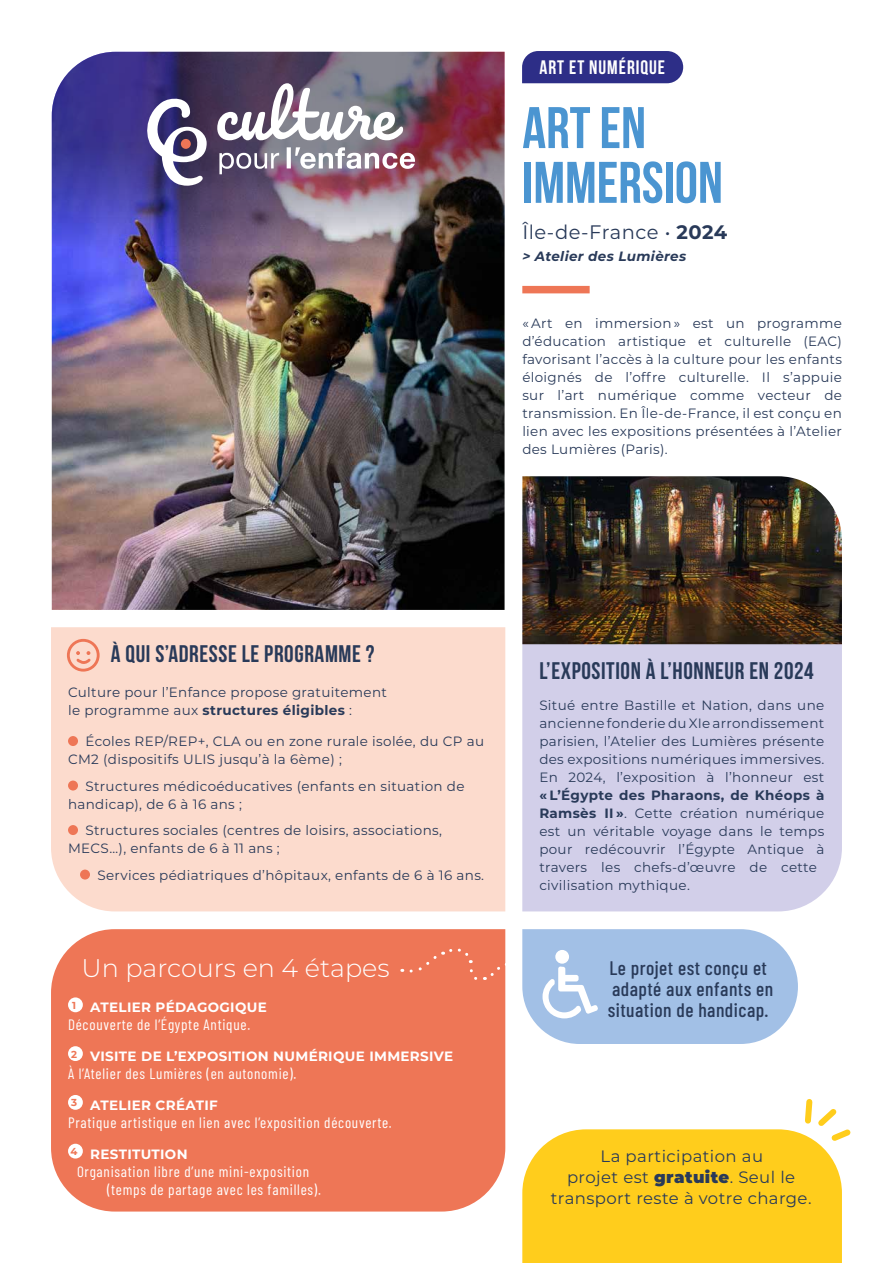
<style>
.page{position:relative;width:893px;height:1263px;background:#fff}
.page>*{position:absolute;margin:0;border:0;box-sizing:border-box;transform-origin:0 0}
.t1{font:700 58.5px/54.8px "Bebas Neue";color:#4b95d1}
.t2{font:300 25.5px "Montserrat";color:#fff}
.t3{font:700 24px "Bebas Neue";letter-spacing:.025em;color:#293a59}
.t4{font:500 19.5px/21px "Barlow Condensed";letter-spacing:.025em;color:#293a59}
.t5{font:19.5px "Montserrat";letter-spacing:.025em;color:#293a59}
.t6{font:700 19.5px "Bebas Neue";letter-spacing:.05em;color:#fff}
.t7{font:16.5px/21px "Montserrat";letter-spacing:.025em;color:#293a59;text-align:center}
.t8{font:15px/18px "Barlow Condensed";letter-spacing:.05em;color:#fff}
.t9{font:13.5px/18px "Montserrat";letter-spacing:.025em;color:#293a59}
.t10{font:700 13.5px "Montserrat";letter-spacing:.025em;color:#fff}
.t11{font:italic 700 13.5px "Montserrat";letter-spacing:.025em;color:#293a59}
.s1{font-weight:700}
.s2{font-weight:900}
</style>
<div class="page">
<img style="left:52px;top:251px;width:453px;height:359px">
<div style="left:522px;top:286px;width:68px;height:7px;background:#ee7656"></div>
<div style="left:522px;top:644px;width:320px;height:267px;background:#d2cfe9"></div>
<div style="left:51px;top:627px;width:454px;height:284px;background:#fcdbcd"></div>
<div style="left:68px;top:736px;width:10px;height:10px;background:#ee7656;border-radius:50%"></div>
<div style="left:68px;top:780px;width:10px;height:10px;background:#ee7656;border-radius:50%"></div>
<div style="left:68px;top:825px;width:10px;height:10px;background:#ee7656;border-radius:50%"></div>
<div style="left:80px;top:869px;width:10px;height:10px;background:#ee7656;border-radius:50%"></div>
<div style="left:51px;top:929px;width:454px;height:282px;background:#ee7656"></div>
<div style="left:68px;top:997px;width:15px;height:15px;background:#fff;border-radius:50%"></div>
<div style="left:68px;top:1046px;width:15px;height:15px;background:#fff;border-radius:50%"></div>
<div style="left:68px;top:1095px;width:15px;height:15px;background:#fff;border-radius:50%"></div>
<div style="left:68px;top:1144px;width:15px;height:14px;background:#fff;border-radius:50%"></div>
<img style="left:522px;top:476px;width:320px;height:168px">
<div style="left:522px;top:51px;width:161px;height:32px;background:#2d2e87"></div>
<svg style="left:522px;top:929px;width:276px;height:115px;background:#abc6e8"></svg>
<svg style="left:522px;top:1099px;width:329px;height:164px"></svg>
<img style="left:52px;top:52px;width:453px;height:199px">
<svg style="left:217px;top:83px;width:198px;height:91px"></svg>
<svg style="left:144px;top:96px;width:63px;height:90px"></svg>
<div style="left:67px;top:639px;width:33px;height:33px;border:3px solid #ee7656;border-radius:50%"></div>
<svg style="left:75px;top:651px;width:18px;height:15px"></svg>
<div style="left:402px;top:948px;width:104px;height:34px;background:#ee7656"></div>
<h3 class="t6" style="left:540px;top:57px;width:127px">ART ET NUMÉRIQUE</h3>
<h1 class="t1" style="left:522px;top:100px;width:202px">ART EN<br>IMMERSION</h1>
<h3 class="t5" style="left:522px;top:219px;width:207px">Île-de-France • <span class="s1">2024</span></h3>
<p class="t11" style="left:522px;top:247px;width:165px">&gt; Atelier des Lumières</p>
<p class="t9" style="left:522px;top:313px;width:321px;text-align:justify">« Art en immersion » est un programme d’éducation artistique et culturelle (EAC) favorisant l’accès à la culture pour les enfants éloignés de l’offre culturelle. Il s’appuie sur l’art numérique comme vecteur de transmission. En Île-de-France, il est conçu en lien avec les expositions présentées à l’Atelier des Lumières (Paris).</p>
<h3 class="t3" style="left:111px;top:641px;width:265px">À QUI S’ADRESSE LE PROGRAMME ?</h3>
<p class="t9" style="left:68px;top:683px;width:320px">Culture pour l’Enfance propose gratuitement le programme aux <span class="s1">structures éligibles</span> :</p>
<p class="t9" style="left:68px;top:732px;width:418px;text-indent:17px">Écoles REP/REP+, CLA ou en zone rurale isolée, du CP au<br>CM2 (dispositifs ULIS jusqu’à la 6ème) ;</p>
<p class="t9" style="left:68px;top:776px;width:398px;text-indent:17px">Structures médicoéducatives (enfants en situation de handicap), de 6 à 16 ans ;</p>
<p class="t9" style="left:68px;top:821px;width:375px;text-indent:17px">Structures sociales (centres de loisirs, associations,<br>MECS…), enfants de 6 à 11 ans ;</p>
<p class="t9" style="left:97px;top:865px;width:388px">Services pédiatriques d’hôpitaux, enfants de 6 à 16 ans.</p>
<h2 class="t2" style="left:82px;top:951px;width:310px">Un parcours en 4 étapes</h2>
<p class="t10" style="left:72px;top:998px;width:196px"><sup>1</sup> ATELIER PÉDAGOGIQUE</p>
<p class="t8" style="left:68px;top:1015px;width:184px">Découverte de l’Égypte Antique.</p>
<p class="t10" style="left:71px;top:1046px;width:384px"><sup>2</sup> VISITE DE L’EXPOSITION NUMÉRIQUE IMMERSIVE</p>
<p class="t8" style="left:68px;top:1063px;width:230px">À l’Atelier des Lumières (en autonomie).</p>
<p class="t10" style="left:71px;top:1095px;width:148px"><sup>3</sup> ATELIER CRÉATIF</p>
<p class="t8" style="left:68px;top:1112px;width:325px">Pratique artistique en lien avec l’exposition découverte.</p>
<p class="t10" style="left:71px;top:1144px;width:119px"><sup>4</sup> RESTITUTION</p>
<p class="t8" style="left:107px;top:1161px;width:215px;text-indent:-30px">Organisation libre d’une mini-exposition (temps de partage avec les familles).</p>
<h3 class="t3" style="left:539px;top:658px;width:276px">L’EXPOSITION À L’HONNEUR EN 2024</h3>
<p class="t9" style="left:539px;top:696px;width:287px;text-align:justify">Situé entre Bastille et Nation, dans une ancienne fonderie du XIe arrondissement parisien, l’Atelier des Lumières présente des expositions numériques immersives.<br>En 2024, l’exposition à l’honneur est</p>
<p class="t9" style="left:539px;top:786px;width:287px"><span class="s1">« L’Égypte des Pharaons, de Khéops à Ramsès II »</span>. Cette création numérique est un véritable voyage dans le temps pour redécouvrir l’Égypte Antique à travers les chefs-d’œuvre de cette civilisation mythique.</p>
<h3 class="t4" style="left:608px;top:956px;width:167px">Le projet est conçu et adapté aux enfants en situation de handicap.</h3>
<p class="t7" style="left:551px;top:1145px;width:262px">La participation au<br>projet est <span class="s2">gratuite</span>. Seul le transport reste à votre charge.</p>
</div>
